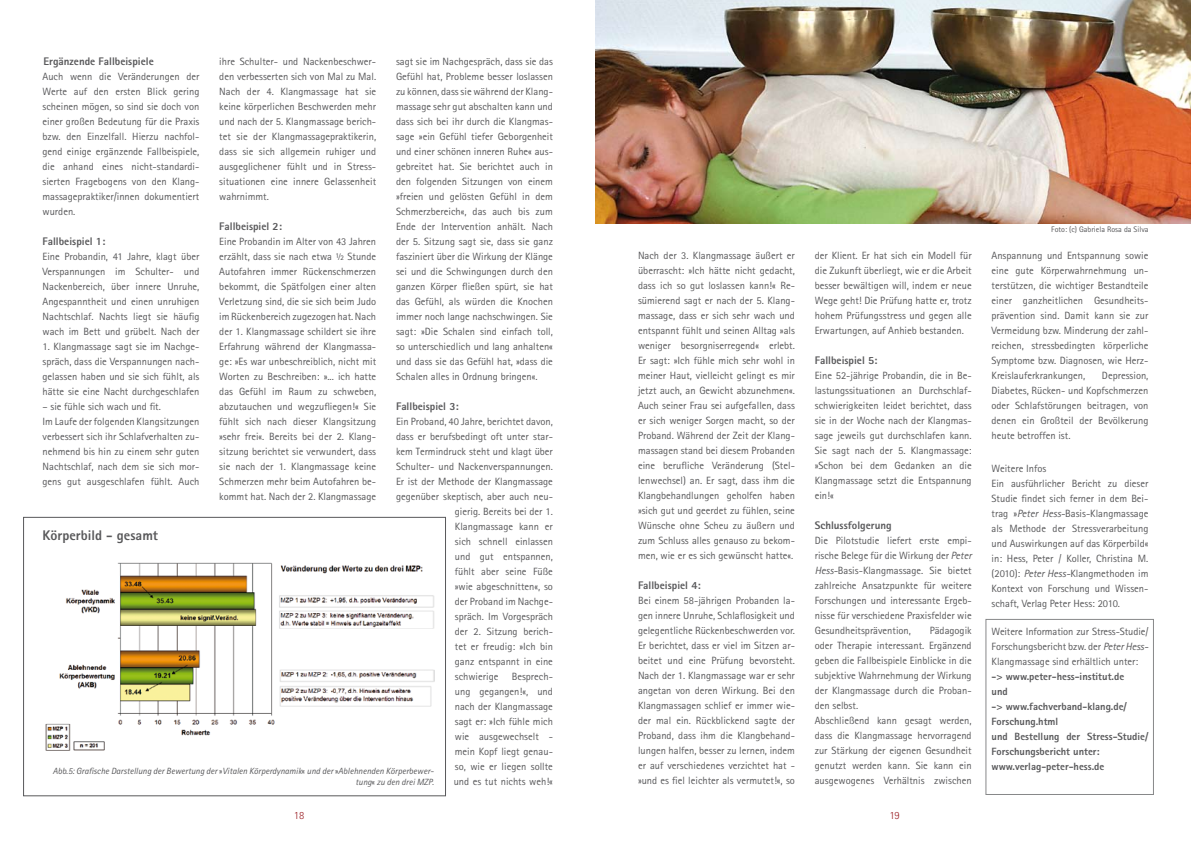
<style>
.page{position:relative;width:1191px;height:842px;background:#fff}
.page>*{position:absolute;margin:0;border:0;box-sizing:border-box;transform-origin:0 0}
.t1{font:800 14px "Rotis Sans Serif";color:#58585a}
.t2{font:800 11px "Rotis Sans Serif";color:#58585a}
.t3{font:300 11px "Rotis Sans Serif";color:#9a1c22}
.t4{font:10.5px/15px "Rotis Sans Serif";color:#58585a;text-align:justify}
.t5{font:800 10.5px/15px "Rotis Sans Serif";color:#58585a}
.t6{font:italic 9px/10.8px "Rotis Sans Serif";color:#58585a;text-align:right}
.t7{font:8px "Rotis Sans Serif";color:#58585a}
.s1{font-style:normal}
.s2{font-style:italic}
</style>
<div class="page">
<img style="left:45px;top:562px;width:389px;height:189px">
<div style="left:23px;top:517px;width:423px;height:279px;border:1px solid #58585a"></div>
<img style="left:595px;top:0;width:596px;height:223px">
<div style="left:985px;top:619px;width:168px;height:176px;border:1px solid #878889"></div>
<p class="t4" style="left:219px;top:54px;width:158px">ihre Schulter- und Nackenbeschwer&shy;den verbesserten sich von Mal zu Mal.<br>Nach der 4. Klangmassage hat sie keine körperlichen Beschwerden mehr und nach der 5. Klangmassage berich&shy;tet sie der Klangmassagepraktikerin, dass sie sich allgemein ruhiger und ausgeglichener fühlt und in Stress&shy;situationen eine innere Gelassenheit wahrnimmt.</p>
<p class="t2" style="left:219px;top:219px;width:64px">Fallbeispiel 2:</p>
<p class="t4" style="left:219px;top:234px;width:158px">Eine Probandin im Alter von 43 Jahren erzählt, dass sie nach etwa ½ Stunde Autofahren immer Rückenschmerzen bekommt, die Spätfolgen einer alten Verletzung sind, die sie sich beim Judo im Rückenbereich zugezogen hat. Nach der 1. Klangmassage schildert sie ihre Erfahrung während der Klangmassa&shy;ge: »Es war unbeschreiblich, nicht mit Worten zu Beschreiben: »... ich hatte das Gefühl im Raum zu schweben, abzutauchen und wegzufliegen!« Sie fühlt sich nach dieser Klangsitzung »sehr frei«. Bereits bei der 2. Klang&shy;sitzung berichtet sie verwundert, dass sie nach der 1. Klangmassage keine Schmerzen mehr beim Autofahren be&shy;kommt hat. Nach der 2. Klangmassage</p>
<p class="t4" style="left:396px;top:54px;width:158px">sagt sie im Nachgespräch, dass sie das Gefühl hat, Probleme besser loslassen zu können, dass sie während der Klang&shy;massage sehr gut abschalten kann und dass sich bei ihr durch die Klangmas&shy;sage »ein Gefühl tiefer Geborgenheit und einer schönen inneren Ruhe« aus&shy;gebreitet hat. Sie berichtet auch in den folgenden Sitzungen von einem »freien und gelösten Gefühl in dem Schmerzbereich«, das auch bis zum Ende der Intervention anhält. Nach der 5. Sitzung sagt sie, dass sie ganz fasziniert über die Wirkung der Klänge sei und die Schwingungen durch den ganzen Körper fließen spürt, sie hat das Gefühl, als würden die Knochen immer noch lange nachschwingen. Sie sagt: »Die Schalen sind einfach toll, so unterschiedlich und lang anhalten« und dass sie das Gefühl hat, »dass die Schalen alles in Ordnung bringen«.</p>
<p class="t2" style="left:396px;top:399px;width:64px">Fallbeispiel 3:</p>
<p class="t4" style="left:396px;top:414px;width:158px">Ein Proband, 40 Jahre, berichtet davon,</p>
<p class="t4" style="left:396px;top:429px;width:158px">dass er berufsbedingt oft unter star-</p>
<p class="t4" style="left:396px;top:444px;width:158px">kem Termindruck steht und klagt über</p>
<p class="t4" style="left:396px;top:459px;width:158px">Schulter- und Nackenverspannungen.</p>
<p class="t4" style="left:396px;top:474px;width:158px">Er ist der Methode der Klangmassage</p>
<p class="t4" style="left:396px;top:489px;width:158px">gegenüber skeptisch, aber auch neu-</p>
<p class="t4" style="left:455px;top:504px;width:99px">gierig. Bereits bei der 1.</p>
<p class="t4" style="left:455px;top:519px;width:99px">Klangmassage kann er</p>
<p class="t4" style="left:455px;top:534px;width:100px">sich schnell einlassen</p>
<p class="t4" style="left:455px;top:549px;width:100px">und gut entspannen,</p>
<p class="t4" style="left:455px;top:564px;width:100px">fühlt aber seine Füße</p>
<p class="t4" style="left:455px;top:579px;width:100px">»wie abgeschnitten«, so</p>
<p class="t4" style="left:455px;top:594px;width:100px">der Proband im Nachge-</p>
<p class="t4" style="left:455px;top:609px;width:100px">spräch. Im Vorgespräch</p>
<p class="t4" style="left:455px;top:624px;width:100px">der 2. Sitzung berich-</p>
<p class="t4" style="left:455px;top:639px;width:100px">tet er freudig: »Ich bin</p>
<p class="t4" style="left:455px;top:654px;width:100px">ganz entspannt in eine</p>
<p class="t4" style="left:455px;top:669px;width:45px">schwierige</p>
<p class="t2" style="left:44px;top:55px;width:112px">Ergänzende Fallbeispiele</p>
<p class="t4" style="left:43px;top:69px;width:158px">Auch wenn die Veränderungen der Werte auf den ersten Blick gering scheinen mögen, so sind sie doch von einer großen Bedeutung für die Praxis bzw. den Einzelfall. Hierzu nachfol&shy;gend einige ergänzende Fallbeispiele, die anhand eines nicht-standardi&shy;sierten Fragebogens von den Klang&shy;massagepraktiker/innen dokumentiert wurden.</p>
<p class="t2" style="left:43px;top:235px;width:64px">Fallbeispiel 1:</p>
<p class="t4" style="left:43px;top:249px;width:158px">Eine Probandin, 41 Jahre, klagt über Verspannungen im Schulter- und Nackenbereich, über innere Unruhe, Angespanntheit und einen unruhigen Nachtschlaf. Nachts liegt sie häufig wach im Bett und grübelt. Nach der</p>
<p class="t4" style="left:43px;top:339px;width:158px">1. Klangmassage sagt sie im Nachge&shy;spräch, dass die Verspannungen nach&shy;gelassen haben und sie sich fühlt, als hätte sie eine Nacht durchgeschlafen</p>
<p class="t4" style="left:43px;top:399px;width:158px;text-align:left">– sie fühle sich wach und fit.<br>Im Laufe der folgenden Klangsitzungen verbessert sich ihr Schlafverhalten zu&shy;nehmend bis hin zu einem sehr guten Nachtschlaf, nach dem sie sich mor&shy;gens gut ausgeschlafen fühlt. Auch</p>
<h1 class="t1" style="left:43px;top:526px;width:117px">Körperbild - gesamt</h1>
<p class="t4" style="left:454px;top:669px;width:101px;text-indent:58px">Besprech&shy;ung gegangen!«, und nach der Klangmassage sagt er: »Ich fühle mich wie ausgewechselt - mein Kopf liegt genau&shy;so, wie er liegen sollte und es tut nichts weh!«</p>
<p class="t6" style="left:53px;top:765px;width:382px">Abb.5: Grafische Darstellung der Bewertung der <span class="s1">»</span>Vitalen Körperdynamik<span class="s1">«</span> und der <span class="s1">»</span>Ablehnenden Körperbewer&shy;tung<span class="s1">«</span> zu den drei MZP.</p>
<p class="t4" style="left:638px;top:248px;width:158px">Nach der 3. Klangmassage äußert er überrascht: »Ich hätte nicht gedacht, dass ich so gut loslassen kann!« Re&shy;sümierend sagt er nach der 5. Klang&shy;massage, dass er sich sehr wach und entspannt fühlt und seinen Alltag »als weniger besorgniserregend« erlebt.<br>Er sagt: »Ich fühle mich sehr wohl in meiner Haut, vielleicht gelingt es mir jetzt auch, an Gewicht abzunehmen«.<br>Auch seiner Frau sei aufgefallen, dass er sich weniger Sorgen macht, so der Proband. Während der Zeit der Klang&shy;massagen stand bei diesem Probanden eine berufliche Veränderung (Stel&shy;lenwechsel) an. Er sagt, dass ihm die Klangbehandlungen geholfen haben »sich gut und geerdet zu fühlen, seine Wünsche ohne Scheu zu äußern und zum Schluss alles genauso zu bekom&shy;men, wie er es sich gewünscht hatte«.</p>
<p class="t2" style="left:638px;top:578px;width:64px">Fallbeispiel 4:</p>
<p class="t4" style="left:638px;top:593px;width:158px">Bei einem 58-jährigen Probanden la&shy;gen innere Unruhe, Schlaflosigkeit und gelegentliche Rückenbeschwerden vor.<br>Er berichtet, dass er viel im Sitzen ar&shy;beitet und eine Prüfung bevorsteht.<br>Nach der 1. Klangmassage war er sehr angetan von deren Wirkung. Bei den Klangmassagen schlief er immer wie&shy;der mal ein. Rückblickend sagte der Proband, dass ihm die Klangbehand&shy;lungen halfen, besser zu lernen, indem er auf verschiedenes verzichtet hat - »und es fiel leichter als vermutet!«, so</p>
<p class="t4" style="left:814px;top:248px;width:158px">der Klient. Er hat sich ein Modell für die Zukunft überliegt, wie er die Arbeit besser bewältigen will, indem er neue Wege geht! Die Prüfung hatte er, trotz hohem Prüfungsstress und gegen alle Erwartungen, auf Anhieb bestanden.</p>
<p class="t2" style="left:814px;top:353px;width:64px">Fallbeispiel 5:</p>
<p class="t4" style="left:814px;top:368px;width:158px">Eine 52-jährige Probandin, die in Be&shy;lastungssituationen an Durchschlaf&shy;schwierigkeiten leidet berichtet, dass sie in der Woche nach der Klangmas&shy;sage jeweils gut durchschlafen kann.<br>Sie sagt nach der 5. Klangmassage: »Schon bei dem Gedanken an die Klangmassage setzt die Entspannung ein!«</p>
<p class="t2" style="left:814px;top:518px;width:78px">Schlussfolgerung</p>
<p class="t4" style="left:814px;top:533px;width:158px">Die Pilotstudie liefert erste empi&shy;rische Belege für die Wirkung der <span class="s2">Peter Hess-</span>Basis-Klangmassage. Sie bietet zahlreiche Ansatzpunkte für weitere Forschungen und interessante Ergeb&shy;nisse für verschiedene Praxisfelder wie Gesundheitsprävention,</p>
<p class="t4" style="left:814px;top:623px;width:158px;text-align:left;text-indent:115px">Pädagogik oder Therapie interessant. Ergänzend geben die Fallbeispiele Einblicke in die subjektive Wahrnehmung der Wirkung der Klangmassage durch die Proban&shy;den selbst.<br>Abschließend kann gesagt werden, dass die Klangmassage hervorragend zur Stärkung der eigenen Gesundheit genutzt werden kann. Sie kann ein ausgewogenes Verhältnis zwischen</p>
<p class="t3" style="left:294px;top:809px;width:11px">18</p>
<p class="t3" style="left:889px;top:809px;width:11px">19</p>
<p class="t7" style="left:1051px;top:224px;width:99px">Foto: (c) Gabriela Rosa da Silva</p>
<p class="t4" style="left:991px;top:248px;width:158px">Anspannung und Entspannung sowie eine gute Körperwahrnehmung un&shy;terstützen, die wichtiger Bestandteile einer ganzheitlichen Gesundheits&shy;prävention sind. Damit kann sie zur Vermeidung bzw. Minderung der zahl&shy;reichen, stressbedingten körperliche Symptome bzw. Diagnosen, wie Herz-Kreislauferkrankungen,</p>
<p class="t4" style="left:991px;top:368px;width:158px;text-indent:110px">Depression, Diabetes, Rücken- und Kopfschmerzen oder Schlafstörungen beitragen, von denen ein Großteil der Bevölkerung heute betroffen ist.</p>
<p class="t4" style="left:991px;top:461px;width:158px;text-align:left">Weitere Infos<br>Ein ausführlicher Bericht zu dieser Studie findet sich ferner in dem Bei&shy;trag »<span class="s2">Peter Hess-</span>Basis-Klangmassage als Methode der Stressverarbeitung und Auswirkungen auf das Körperbild« in: Hess, Peter / Koller, Christina M. (2010): <span class="s2">Peter Hess-</span>Klangmethoden im Kontext von Forschung und Wissen&shy;schaft, Verlag Peter Hess: 2010.</p>
<p class="t4" style="left:991px;top:624px;width:158px">Weitere Information zur Stress-Studie/ Forschungsbericht bzw. der <span class="s2">Peter Hess-</span>Klangmassage sind erhältlich unter:</p>
<p class="t5" style="left:991px;top:669px;width:158px">-&gt; www.peter-hess-institut.de<br>und<br>-&gt; www.fachverband-klang.de/<br>Forschung.html<br>und Bestellung der Stress-Studie/<br>Forschungsbericht unter: www.verlag-peter-hess.de</p>
</div>
